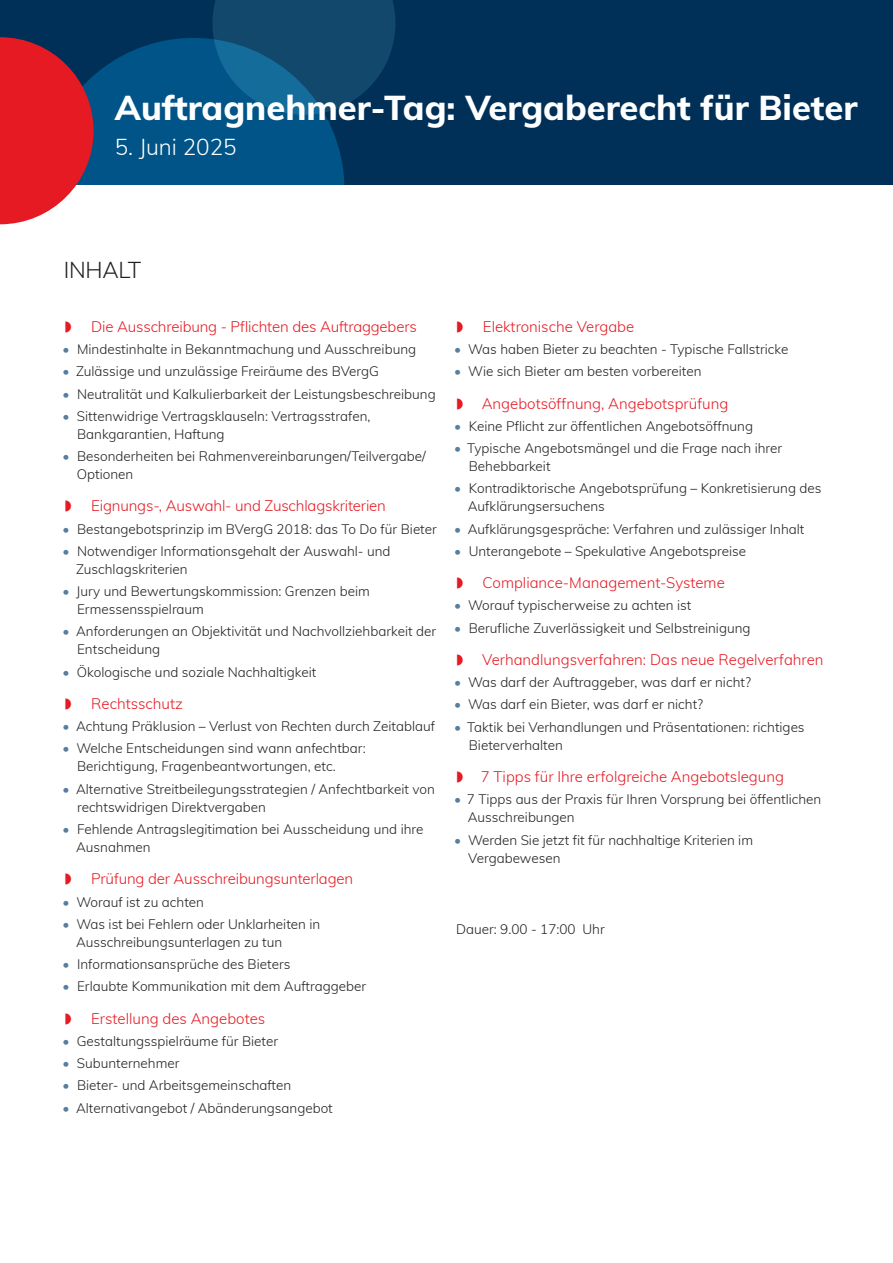
<style>
.page{position:relative;width:893px;height:1263px;background:#fff}
.page>*{position:absolute;margin:0;border:0;box-sizing:border-box;transform-origin:0 0}
.t1{font:800 34.5px "Muli";color:#fff}
.t2{font:300 22.5px "Muli";color:#fff}
.A4_Halbkreis_Head_ro{font:300 22.5px "Muli";letter-spacing:-.01em;color:#231f20}
.t3{font:300 15px "Muli";color:#e51a23}
.SE_Titel_rechts_www{font:300 13.5px/18px "Muli";color:#231f20}
.s1{color:#577ea0}
</style>
<div class="page">
<div style="left:0;top:0;width:893px;height:185px;background:#003058"></div>
<svg style="left:0;top:0;width:395px;height:224px"></svg>
<p class="t1" style="left:115px;top:82px;width:744px">Auftragnehmer-Tag: Vergaberecht für Bieter</p>
<p class="t2" style="left:115px;top:131px;width:123px">5. Juni 2025</p>
<p class="A4_Halbkreis_Head_ro" style="left:64px;top:253px;width:79px">INHALT</p>
<p class="t3" style="left:91px;top:316px;width:327px">Die Ausschreibung - Pflichten des Auftraggebers</p>
<p class="SE_Titel_rechts_www" style="left:63px;top:340px;width:355px"><span class="s1">•</span> Mindestinhalte in Bekanntmachung und Ausschreibung</p>
<p class="SE_Titel_rechts_www" style="left:63px;top:362px;width:318px"><span class="s1">•</span> Zulässige und unzulässige Freiräume des BVergG</p>
<p class="SE_Titel_rechts_www" style="left:63px;top:384px;width:375px"><span class="s1">•</span> Neutralität und Kalkulierbarkeit der Leistungsbeschreibung</p>
<p class="SE_Titel_rechts_www" style="left:77px;top:406px;width:295px;text-indent:-15px"><span class="s1">•</span> Sittenwidrige Vertragsklauseln: Vertragsstrafen,<br>Bankgarantien, Haftung</p>
<p class="SE_Titel_rechts_www" style="left:77px;top:447px;width:350px;text-indent:-14px"><span class="s1">•</span> Besonderheiten bei Rahmenvereinbarungen/Teilvergabe/<br>Optionen</p>
<p class="t3" style="left:91px;top:495px;width:296px">Eignungs-, Auswahl- und Zuschlagskriterien</p>
<p class="SE_Titel_rechts_www" style="left:63px;top:519px;width:376px"><span class="s1">•</span> Bestangebotsprinzip im BVergG 2018: das To Do für Bieter</p>
<p class="SE_Titel_rechts_www" style="left:76px;top:541px;width:316px;text-indent:-13px"><span class="s1">•</span> Notwendiger Informationsgehalt der Auswahl- und<br>Zuschlagskriterien</p>
<p class="SE_Titel_rechts_www" style="left:77px;top:582px;width:294px;text-indent:-15px"><span class="s1">•</span> Jury und Bewertungskommission: Grenzen beim<br>Ermessensspielraum</p>
<p class="SE_Titel_rechts_www" style="left:77px;top:622px;width:360px;text-indent:-15px"><span class="s1">•</span> Anforderungen an Objektivität und Nachvollziehbarkeit der<br>Entscheidung</p>
<p class="SE_Titel_rechts_www" style="left:63px;top:662px;width:255px"><span class="s1">•</span> Ökologische und soziale Nachhaltigkeit</p>
<p class="t3" style="left:91px;top:693px;width:93px">Rechtsschutz</p>
<p class="SE_Titel_rechts_www" style="left:63px;top:717px;width:374px"><span class="s1">•</span> Achtung Präklusion – Verlust von Rechten durch Zeitablauf</p>
<p class="SE_Titel_rechts_www" style="left:77px;top:739px;width:290px;text-indent:-15px"><span class="s1">•</span> Welche Entscheidungen sind wann anfechtbar:<br>Berichtigung, Fragenbeantwortungen, etc.</p>
<p class="SE_Titel_rechts_www" style="left:77px;top:779px;width:359px;text-indent:-15px"><span class="s1">•</span> Alternative Streitbeilegungsstrategien / Anfechtbarkeit von rechtswidrigen Direktvergaben</p>
<p class="SE_Titel_rechts_www" style="left:76px;top:819px;width:349px;text-indent:-14px"><span class="s1">•</span> Fehlende Antragslegitimation bei Ausscheidung und ihre<br>Ausnahmen</p>
<p class="t3" style="left:91px;top:868px;width:263px">Prüfung der Ausschreibungsunterlagen</p>
<p class="SE_Titel_rechts_www" style="left:63px;top:892px;width:143px"><span class="s1">•</span> Worauf ist zu achten</p>
<p class="SE_Titel_rechts_www" style="left:76px;top:914px;width:246px;text-indent:-14px"><span class="s1">•</span> Was ist bei Fehlern oder Unklarheiten in<br>Ausschreibungsunterlagen zu tun</p>
<p class="SE_Titel_rechts_www" style="left:63px;top:954px;width:229px"><span class="s1">•</span> Informationsansprüche des Bieters</p>
<p class="SE_Titel_rechts_www" style="left:63px;top:977px;width:305px"><span class="s1">•</span> Erlaubte Kommunikation mit dem Auftraggeber</p>
<p class="t3" style="left:91px;top:1007px;width:176px">Erstellung des Angebotes</p>
<p class="SE_Titel_rechts_www" style="left:63px;top:1031px;width:217px"><span class="s1">•</span> Gestaltungsspielräume für Bieter</p>
<p class="SE_Titel_rechts_www" style="left:63px;top:1053px;width:119px"><span class="s1">•</span> Subunternehmer</p>
<p class="SE_Titel_rechts_www" style="left:63px;top:1076px;width:230px"><span class="s1">•</span> Bieter- und Arbeitsgemeinschaften</p>
<p class="SE_Titel_rechts_www" style="left:63px;top:1098px;width:272px"><span class="s1">•</span> Alternativangebot / Abänderungsangebot</p>
<p class="t3" style="left:483px;top:316px;width:153px">Elektronische Vergabe</p>
<p class="SE_Titel_rechts_www" style="left:454px;top:340px;width:336px"><span class="s1">•</span> Was haben Bieter zu beachten - Typische Fallstricke</p>
<p class="SE_Titel_rechts_www" style="left:454px;top:362px;width:249px"><span class="s1">•</span> Wie sich Bieter am besten vorbereiten</p>
<p class="t3" style="left:482px;top:392px;width:248px">Angebotsöffnung, Angebotsprüfung</p>
<p class="SE_Titel_rechts_www" style="left:454px;top:416px;width:300px"><span class="s1">•</span> Keine Pflicht zur öffentlichen Angebotsöffnung</p>
<p class="SE_Titel_rechts_www" style="left:469px;top:439px;width:315px;text-indent:-15px"><span class="s1">•</span> Typische Angebotsmängel und die Frage nach ihrer<br>Behebbarkeit</p>
<p class="SE_Titel_rechts_www" style="left:468px;top:479px;width:355px;text-indent:-14px"><span class="s1">•</span> Kontradiktorische Angebotsprüfung – Konkretisierung des<br>Aufklärungsersuchens</p>
<p class="SE_Titel_rechts_www" style="left:454px;top:519px;width:352px"><span class="s1">•</span> Aufklärungsgespräche: Verfahren und zulässiger Inhalt</p>
<p class="SE_Titel_rechts_www" style="left:454px;top:541px;width:293px"><span class="s1">•</span> Unterangebote – Spekulative Angebotspreise</p>
<p class="t3" style="left:482px;top:572px;width:244px">Compliance-Management-Systeme</p>
<p class="SE_Titel_rechts_www" style="left:454px;top:596px;width:239px"><span class="s1">•</span> Worauf typischerweise zu achten ist</p>
<p class="SE_Titel_rechts_www" style="left:454px;top:618px;width:298px"><span class="s1">•</span> Berufliche Zuverlässigkeit und Selbstreinigung</p>
<p class="t3" style="left:482px;top:649px;width:343px">Verhandlungsverfahren: Das neue Regelverfahren</p>
<p class="SE_Titel_rechts_www" style="left:454px;top:673px;width:298px"><span class="s1">•</span> Was darf der Auftraggeber, was darf er nicht?</p>
<p class="SE_Titel_rechts_www" style="left:454px;top:695px;width:250px"><span class="s1">•</span> Was darf ein Bieter, was darf er nicht?</p>
<p class="SE_Titel_rechts_www" style="left:469px;top:717px;width:337px;text-indent:-15px"><span class="s1">•</span> Taktik bei Verhandlungen und Präsentationen: richtiges<br>Bieterverhalten</p>
<p class="t3" style="left:481px;top:766px;width:305px">7 Tipps für Ihre erfolgreiche Angebotslegung</p>
<p class="SE_Titel_rechts_www" style="left:468px;top:790px;width:355px;text-indent:-14px"><span class="s1">•</span> 7 Tipps aus der Praxis für Ihren Vorsprung bei öffentlichen<br>Ausschreibungen</p>
<p class="SE_Titel_rechts_www" style="left:468px;top:830px;width:286px;text-indent:-14px"><span class="s1">•</span> Werden Sie jetzt fit für nachhaltige Kriterien im<br>Vergabewesen</p>
<p class="SE_Titel_rechts_www" style="left:456px;top:920px;width:150px">Dauer: 9.00 - 17:00 Uhr</p>
</div>
